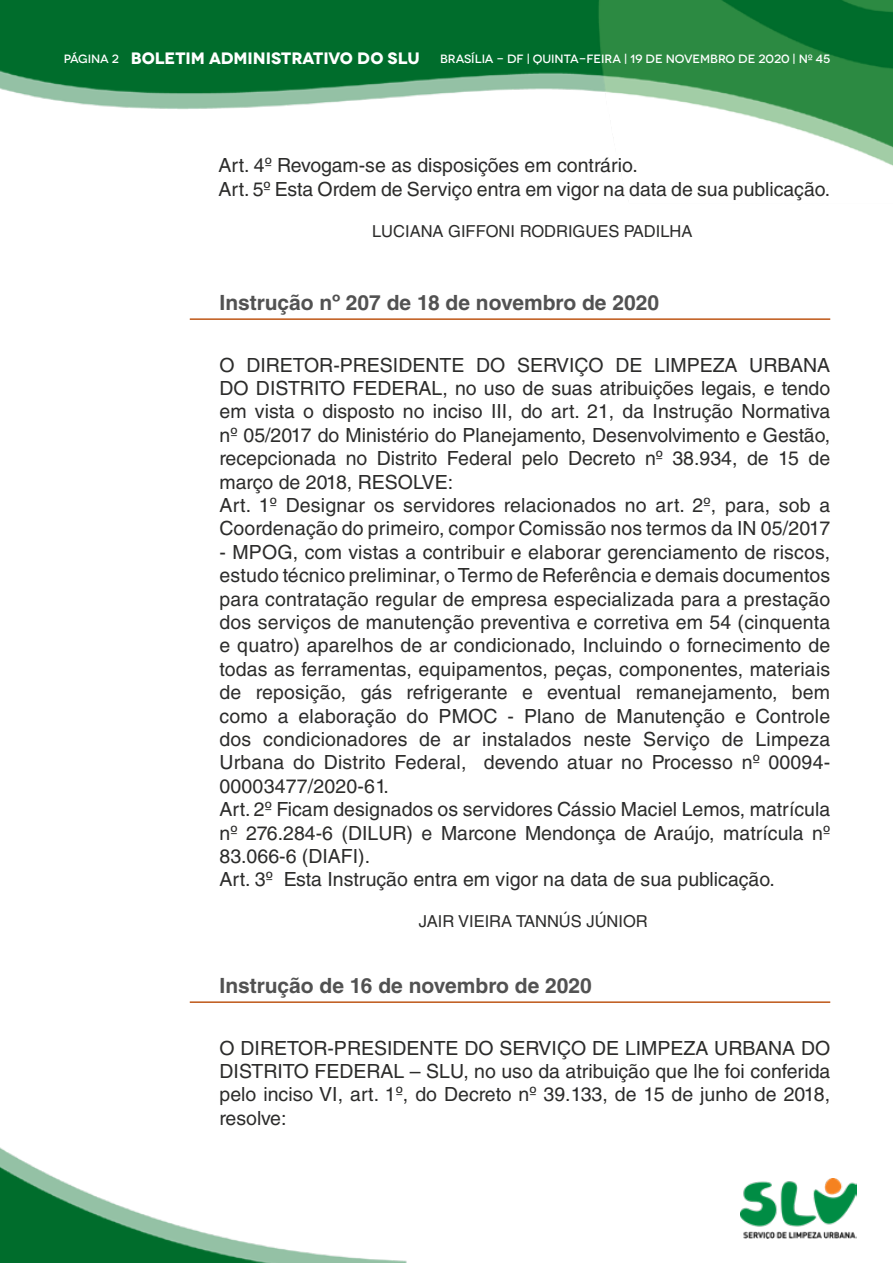
<style>
.page{position:relative;width:893px;height:1263px;background:#fff}
.page>*{position:absolute;margin:0;border:0;box-sizing:border-box;transform-origin:0 0}
.t1{font:700 21px "Helvetica LT Std";color:#525252}
.t2{font:19.5px/23.4px "Helvetica LT Std";color:#2c2c2b}
.t3{font:16.5px "Helvetica LT Std";color:#2c2c2b}
.t4{font:500 12px "Novecentowide";color:#fff}
.s1{font-weight:700;font-size:16.5px}
</style>
<div class="page">
<img style="left:0;top:0;width:893px;height:1263px">
<img style="left:740px;top:1178px;width:116px;height:60px">
<hr style="left:190px;top:318px;width:640px;height:2px;background:#be5717">
<hr style="left:190px;top:1001px;width:640px;height:2px;background:#be5717">
<p class="t4" style="left:64px;top:52px;width:57px">PÁGINA 2</p>
<p class="t4" style="left:131px;top:52px;width:701px"><span class="s1">BOLETIM ADMINISTRATIVO DO SLU</span> BRASÍLIA - DF | QUINTA-FEIRA | 19 DE NOVEMBRO DE 2020 | Nº 45</p>
<p class="t2" style="left:218px;top:154px;width:613px">Art. 4º Revogam-se as disposições em contrário.<br>Art. 5º Esta Ordem de Serviço entra em vigor na data de sua publicação.</p>
<p class="t3" style="left:372px;top:221px;width:322px">LUCIANA GIFFONI RODRIGUES PADILHA</p>
<p class="t1" style="left:220px;top:290px;width:441px">Instrução nº 207 de 18 de novembro de 2020</p>
<p class="t2" style="left:220px;top:353px;width:612px">O DIRETOR-PRESIDENTE DO SERVIÇO DE LIMPEZA URBANA DO DISTRITO FEDERAL, no uso de suas atribuições legais, e tendo em vista o disposto no inciso III, do art. 21, da Instrução Normativa nº 05/2017 do Ministério do Planejamento, Desenvolvimento e Gestão, recepcionada no Distrito Federal pelo Decreto nº 38.934, de 15 de março de 2018, RESOLVE:<br>Art. 1º Designar os servidores relacionados no art. 2º, para, sob a Coordenação do primeiro, compor Comissão nos termos da IN 05/2017</p>
<p class="t2" style="left:220px;top:540px;width:612px">- MPOG, com vistas a contribuir e elaborar gerenciamento de riscos, estudo técnico preliminar, o Termo de Referência e demais documentos para contratação regular de empresa especializada para a prestação dos serviços de manutenção preventiva e corretiva em 54 (cinquenta e quatro) aparelhos de ar condicionado, Incluindo o fornecimento de todas as ferramentas, equipamentos, peças, componentes, materiais de reposição, gás refrigerante e eventual remanejamento, bem como a elaboração do PMOC - Plano de Manutenção e Controle dos condicionadores de ar instalados neste Serviço de Limpeza Urbana do Distrito Federal, devendo atuar no Processo nº 00094- 00003477/2020-61.<br>Art. 2º Ficam designados os servidores Cássio Maciel Lemos, matrícula nº 276.284-6 (DILUR) e Marcone Mendonça de Araújo, matrícula nº 83.066-6 (DIAFI).<br>Art. 3º Esta Instrução entra em vigor na data de sua publicação.</p>
<p class="t3" style="left:419px;top:912px;width:230px">JAIR VIEIRA TANNÚS JÚNIOR</p>
<p class="t1" style="left:220px;top:973px;width:374px">Instrução de 16 de novembro de 2020</p>
<p class="t2" style="left:220px;top:1036px;width:612px;text-align:justify">O DIRETOR-PRESIDENTE DO SERVIÇO DE LIMPEZA URBANA DO DISTRITO FEDERAL – SLU, no uso da atribuição que lhe foi conferida pelo inciso VI, art. 1º, do Decreto nº 39.133, de 15 de junho de 2018, resolve:</p>
</div>
